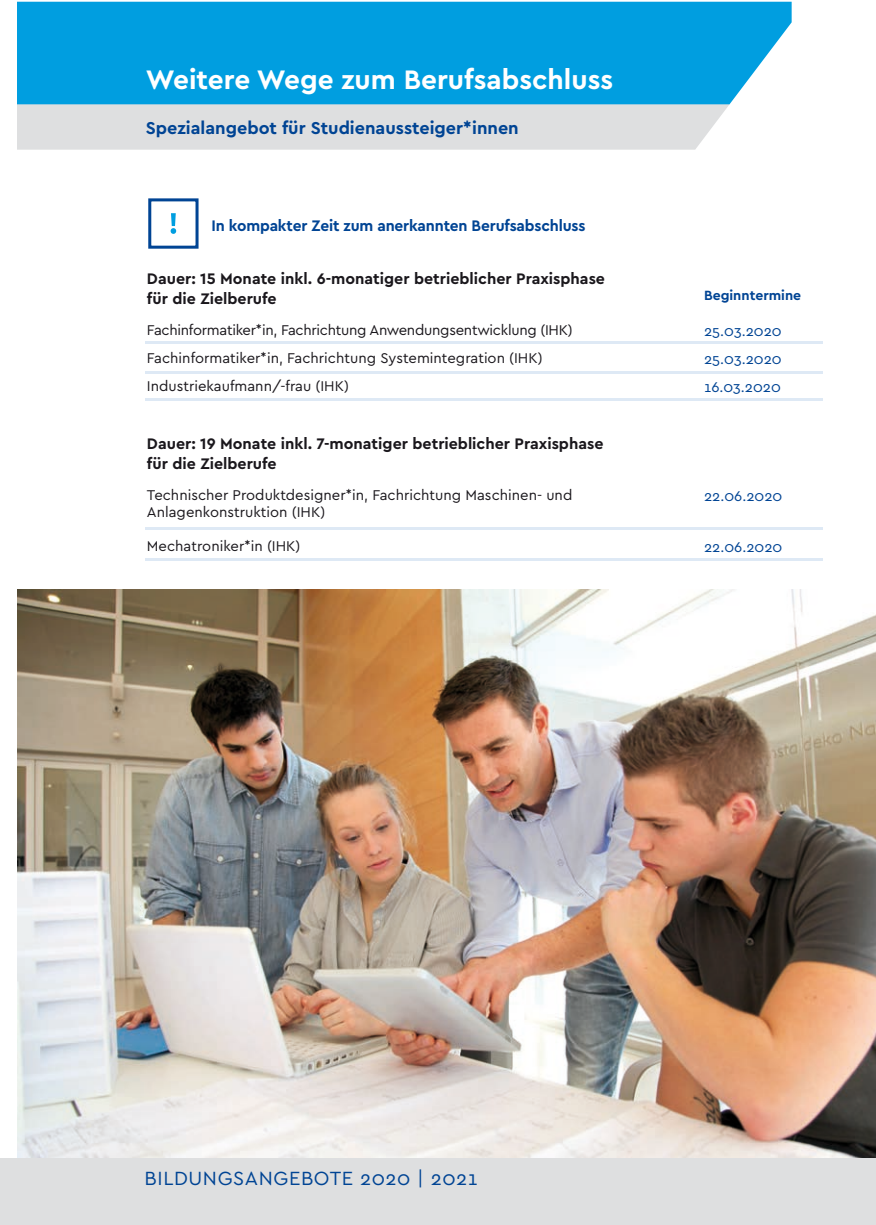
<style>
.page{position:relative;width:876px;height:1225px;background:#fff}
.page>*{position:absolute;margin:0;border:0;box-sizing:border-box;transform-origin:0 0}
.Headline{font:700 28px "Cera Pro";color:#fff}
.Headline-2{font:20px "Cera Pro";letter-spacing:.03em;color:#004494}
.t1{font:700 18px "Cera Pro";color:#004494}
.t2{font:700 16px "Cera Pro";color:#1a171c}
.text{font:700 16px "Cera Pro";letter-spacing:-.01em;color:#004494}
.A_Bodytype{font:14.8px "Cera Pro";color:#1a171c}
.A_Bodytype-2{font:14.8px "Cera Pro";letter-spacing:-.02em;color:#1a171c}
.A_Bodytype-3{font:14.8px "Cera Pro";color:#004494}
.t3{font:700 14px "Cera Pro";color:#004494}
</style>
<div class="page">
<div style="left:17px;top:104px;width:713px;height:46px;background:#dedfe0"></div>
<div style="left:17px;top:2px;width:775px;height:102px;background:#009ee0"></div>
<hr style="left:146px;top:341px;width:677px;height:3px;background:#dee9f5">
<hr style="left:146px;top:371px;width:677px;height:2px;background:#dee9f5">
<hr style="left:146px;top:398px;width:677px;height:2px;background:#dee9f5">
<hr style="left:146px;top:527px;width:677px;height:2px;background:#dee9f5">
<hr style="left:146px;top:558px;width:677px;height:2px;background:#dee9f5">
<svg style="left:171px;top:213px;width:5px;height:21px"></svg>
<div style="left:148px;top:198px;width:51px;height:51px;border:3px solid #004494"></div>
<img style="left:17px;top:589px;width:859px;height:569px">
<div style="left:0;top:1158px;width:876px;height:67px;background:#dedfe0"></div>
<p class="Headline" style="left:146px;top:61px;width:469px">Weitere Wege zum Berufsabschluss</p>
<p class="t1" style="left:146px;top:116px;width:374px">Spezialangebot für Studienaussteiger*innen</p>
<p class="text" style="left:212px;top:215px;width:375px">In kompakter Zeit zum anerkannten Berufsabschluss</p>
<p class="t2" style="left:147px;top:268px;width:460px">Dauer: 15 Monate inkl. 6-monatiger betrieblicher Praxisphase</p>
<p class="t2" style="left:147px;top:288px;width:131px">für die Zielberufe</p>
<p class="t3" style="left:704px;top:285px;width:99px">Beginntermine</p>
<p class="A_Bodytype-2" style="left:147px;top:320px;width:427px">Fachinformatiker*in, Fachrichtung Anwendungsentwicklung (IHK)</p>
<p class="A_Bodytype-3" style="left:704px;top:321px;width:79px">25.03.2020</p>
<p class="A_Bodytype" style="left:147px;top:348px;width:397px">Fachinformatiker*in, Fachrichtung Systemintegration (IHK)</p>
<p class="A_Bodytype-3" style="left:704px;top:349px;width:79px">25.03.2020</p>
<p class="A_Bodytype" style="left:147px;top:376px;width:204px">Industriekaufmann/-frau (IHK)</p>
<p class="A_Bodytype-3" style="left:704px;top:378px;width:78px">16.03.2020</p>
<p class="t2" style="left:147px;top:433px;width:458px">Dauer: 19 Monate inkl. 7-monatiger betrieblicher Praxisphase</p>
<p class="t2" style="left:147px;top:453px;width:131px">für die Zielberufe</p>
<p class="A_Bodytype" style="left:147px;top:485px;width:427px">Technischer Produktdesigner*in, Fachrichtung Maschinen- und</p>
<p class="A_Bodytype-3" style="left:704px;top:486px;width:80px">22.06.2020</p>
<p class="A_Bodytype" style="left:147px;top:502px;width:180px">Anlagenkonstruktion (IHK)</p>
<p class="A_Bodytype" style="left:147px;top:536px;width:155px">Mechatroniker*in (IHK)</p>
<p class="A_Bodytype-3" style="left:704px;top:537px;width:80px">22.06.2020</p>
<p class="Headline-2" style="left:145px;top:1165px;width:335px">BILDUNGSANGEBOTE 2020 | 2021</p>
</div>
